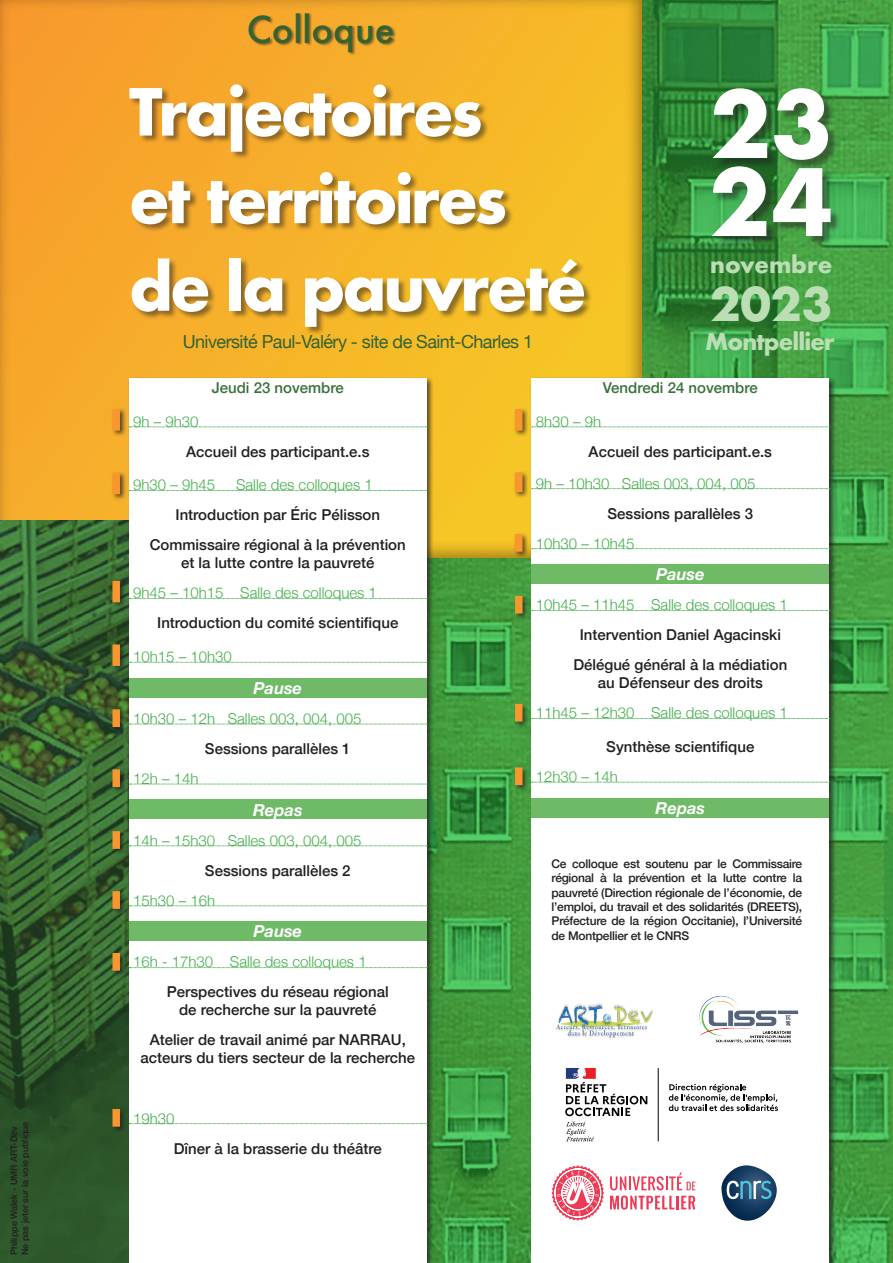
<style>
.page{position:relative;width:893px;height:1263px;background:#fff}
.page>*{position:absolute;margin:0;border:0;box-sizing:border-box;transform-origin:0 0}
.t1{font:700 90px/78px "Futura";color:#fff}
.t2{font:700 63px/87.6px "Futura";letter-spacing:-.05em;color:#fff}
.t3{font:700 45px "Futura";color:#bcdeb4}
.t4{font:500 36px "Futura";color:#356231}
.t5{font:700 22.5px "Futura";letter-spacing:-.04em;color:#bcdeb4}
.t6{font:700 22.5px "Futura";color:#bcdeb4}
.t7{font:18px "Helvetica Neue";letter-spacing:-.03em;color:#356231}
.t8{font:italic 700 16.5px "Helvetica Neue";color:#fff}
.t9{font:500 15px/30px "Helvetica Neue";color:#231f20;text-align:center}
.t10{font:300 15px "Helvetica Neue";color:#40ae49}
.t11{font:500 15px "Helvetica Neue";color:#38713a}
.t12{font:500 12px/14.4px "Helvetica Neue";letter-spacing:-.02em;color:#231f20;text-align:justify}
.t13{font:500 9px/10.8px "Helvetica Neue";color:#231f20}
</style>
<div class="page">
<img style="left:434px;top:0;width:459px;height:1263px">
<div style="left:0;top:0;width:642px;height:560px;background:#231f20;opacity:.45"></div>
<img style="left:0;top:521px;width:111px;height:742px">
<div style="left:129px;top:84px;width:464px;height:251px;background:#231f20;opacity:.5"></div>
<div style="left:714px;top:90px;width:127px;height:156px;background:#231f20;opacity:.5"></div>
<div style="left:111px;top:377px;width:323px;height:886px;background:#231f20;opacity:.75"></div>
<div style="left:129px;top:378px;width:298px;height:885px;background:#fff"></div>
<div style="left:112px;top:409px;width:8px;height:22px;background:#f7972d"></div>
<svg style="left:129px;top:427px;width:298px;height:1px"></svg>
<div style="left:112px;top:473px;width:8px;height:21px;background:#f7972d"></div>
<svg style="left:129px;top:490px;width:298px;height:1px"></svg>
<div style="left:112px;top:581px;width:8px;height:21px;background:#f7972d"></div>
<svg style="left:129px;top:598px;width:298px;height:1px"></svg>
<div style="left:112px;top:644px;width:8px;height:22px;background:#f7972d"></div>
<svg style="left:129px;top:662px;width:298px;height:1px"></svg>
<div style="left:129px;top:678px;width:298px;height:19px;background:#6eba66"></div>
<div style="left:112px;top:709px;width:8px;height:18px;background:#f7972d"></div>
<svg style="left:129px;top:724px;width:298px;height:1px"></svg>
<div style="left:112px;top:769px;width:8px;height:18px;background:#f7972d"></div>
<svg style="left:129px;top:784px;width:298px;height:1px"></svg>
<div style="left:129px;top:799px;width:298px;height:20px;background:#6eba66"></div>
<div style="left:112px;top:831px;width:8px;height:18px;background:#f7972d"></div>
<svg style="left:129px;top:845px;width:298px;height:1px"></svg>
<div style="left:112px;top:891px;width:8px;height:18px;background:#f7972d"></div>
<svg style="left:129px;top:905px;width:298px;height:1px"></svg>
<div style="left:129px;top:921px;width:298px;height:20px;background:#6eba66"></div>
<div style="left:112px;top:953px;width:8px;height:18px;background:#f7972d"></div>
<svg style="left:129px;top:967px;width:298px;height:1px"></svg>
<div style="left:112px;top:1109px;width:8px;height:18px;background:#f7972d"></div>
<svg style="left:129px;top:1123px;width:298px;height:1px"></svg>
<div style="left:513px;top:377px;width:324px;height:886px;background:#231f20;opacity:.75"></div>
<div style="left:531px;top:378px;width:298px;height:885px;background:#fff"></div>
<div style="left:515px;top:409px;width:7px;height:22px;background:#f7972d"></div>
<svg style="left:532px;top:427px;width:298px;height:1px"></svg>
<div style="left:515px;top:472px;width:7px;height:20px;background:#f7972d"></div>
<svg style="left:532px;top:488px;width:298px;height:1px"></svg>
<div style="left:515px;top:534px;width:7px;height:18px;background:#f7972d"></div>
<svg style="left:532px;top:548px;width:298px;height:1px"></svg>
<div style="left:531px;top:564px;width:298px;height:20px;background:#6eba66"></div>
<div style="left:515px;top:596px;width:7px;height:17px;background:#f7972d"></div>
<svg style="left:532px;top:610px;width:298px;height:1px"></svg>
<div style="left:515px;top:704px;width:7px;height:17px;background:#f7972d"></div>
<svg style="left:532px;top:718px;width:298px;height:1px"></svg>
<div style="left:515px;top:767px;width:7px;height:18px;background:#f7972d"></div>
<svg style="left:532px;top:782px;width:298px;height:1px"></svg>
<div style="left:531px;top:798px;width:298px;height:19px;background:#6eba66"></div>
<div style="left:248px;top:13px;width:148px;height:42px;background:#231f20;opacity:.5"></div>
<img style="left:699px;top:996px;width:100px;height:47px">
<img style="left:556px;top:1003px;width:97px;height:36px">
<svg style="left:565px;top:1068px;width:82px;height:73px"></svg>
<hr style="left:658px;top:1068px;width:1px;height:73px;background:#000001">
<svg style="left:669px;top:1084px;width:109px;height:27px"></svg>
<svg style="left:610px;top:1172px;width:85px;height:37px"></svg>
<svg style="left:552px;top:1165px;width:52px;height:56px"></svg>
<svg style="left:721px;top:1165px;width:56px;height:56px"></svg>
<p class="t13" style="left:8px;top:1255px;width:135px;rotate:-90deg">Philippe Walek - UMR ART-Dev<br>Ne pas jeter sur la voie publique</p>
<h3 class="t4" style="left:247px;top:5px;width:149px">Colloque</h3>
<h2 class="t2" style="left:129px;top:68px;width:459px">Trajectoires<br>et territoires de la pauvreté</h2>
<h1 class="t1" style="left:709px;top:85px;width:125px">23<br>24</h1>
<h3 class="t6" style="left:710px;top:248px;width:124px">novembre</h3>
<h3 class="t3" style="left:710px;top:272px;width:124px">2023</h3>
<p class="t7" style="left:183px;top:329px;width:352px">Université Paul-Valéry - site de Saint-Charles 1</p>
<h3 class="t5" style="left:705px;top:325px;width:131px">Montpellier</h3>
<p class="t11" style="left:212px;top:376px;width:133px">Jeudi 23 novembre</p>
<p class="t10" style="left:133px;top:409px;width:67px">9h – 9h30</p>
<p class="t9" style="left:186px;top:435px;width:185px">Accueil des participant.e.s</p>
<p class="t10" style="left:133px;top:473px;width:83px">9h30 – 9h45</p>
<p class="t10" style="left:236px;top:473px;width:138px">Salle des colloques 1</p>
<p class="t9" style="left:150px;top:499px;width:257px">Introduction par Éric Pélisson<br>Commissaire régional à la prévention</p>
<p class="t9" style="left:181px;top:547px;width:195px">et la lutte contre la pauvreté</p>
<p class="t10" style="left:133px;top:581px;width:245px">9h45 – 10h15 Salle des colloques 1</p>
<p class="t9" style="left:157px;top:607px;width:243px">Introduction du comité scientifique</p>
<p class="t10" style="left:133px;top:645px;width:100px">10h15 – 10h30</p>
<p class="t8" style="left:253px;top:675px;width:50px">Pause</p>
<p class="t10" style="left:133px;top:706px;width:230px">10h30 – 12h Salles 003, 004, 005</p>
<p class="t9" style="left:205px;top:732px;width:147px">Sessions parallèles 1</p>
<p class="t10" style="left:133px;top:766px;width:67px">12h – 14h</p>
<p class="t8" style="left:253px;top:797px;width:51px">Repas</p>
<p class="t10" style="left:133px;top:828px;width:230px">14h – 15h30 Salles 003, 004, 005</p>
<p class="t9" style="left:205px;top:854px;width:147px">Sessions parallèles 2</p>
<p class="t10" style="left:133px;top:888px;width:83px">15h30 – 16h</p>
<p class="t8" style="left:253px;top:919px;width:50px">Pause</p>
<p class="t10" style="left:133px;top:950px;width:235px">16h - 17h30 Salle des colloques 1</p>
<p class="t9" style="left:167px;top:982px;width:223px;line-height:18px">Perspectives du réseau régional de recherche sur la pauvreté</p>
<p class="t9" style="left:140px;top:1030px;width:276px;line-height:18px">Atelier de travail animé par NARRAU, acteurs du tiers secteur de la recherche</p>
<p class="t10" style="left:133px;top:1106px;width:43px">19h30</p>
<p class="t9" style="left:174px;top:1132px;width:210px">Dîner à la brasserie du théâtre</p>
<p class="t11" style="left:603px;top:376px;width:156px">Vendredi 24 novembre</p>
<p class="t10" style="left:536px;top:409px;width:67px">8h30 – 9h</p>
<p class="t9" style="left:589px;top:435px;width:185px">Accueil des participant.e.s</p>
<p class="t10" style="left:536px;top:471px;width:221px">9h – 10h30 Salles 003, 004, 005</p>
<p class="t9" style="left:607px;top:497px;width:147px">Sessions parallèles 3</p>
<p class="t10" style="left:536px;top:531px;width:100px">10h30 – 10h45</p>
<p class="t8" style="left:656px;top:561px;width:50px">Pause</p>
<p class="t10" style="left:536px;top:593px;width:254px">10h45 – 11h45 Salle des colloques 1</p>
<p class="t9" style="left:573px;top:619px;width:215px">Intervention Daniel Agacinski<br>Délégué général à la médiation</p>
<p class="t9" style="left:598px;top:667px;width:167px">au Défenseur des droits</p>
<p class="t10" style="left:536px;top:701px;width:254px">11h45 – 12h30 Salle des colloques 1</p>
<p class="t9" style="left:606px;top:730px;width:150px">Synthèse scientifique</p>
<p class="t10" style="left:536px;top:764px;width:83px">12h30 – 14h</p>
<p class="t8" style="left:656px;top:795px;width:51px">Repas</p>
<p class="t12" style="left:552px;top:855px;width:252px">Ce colloque est soutenu par le Commissaire régional à la prévention et la lutte contre la pauvreté (Direction régionale de l’économie, de l’emploi, du travail et des solidarités (DREETS), Préfecture de la région Occitanie), l’Université de Montpellier et le CNRS</p>
</div>
